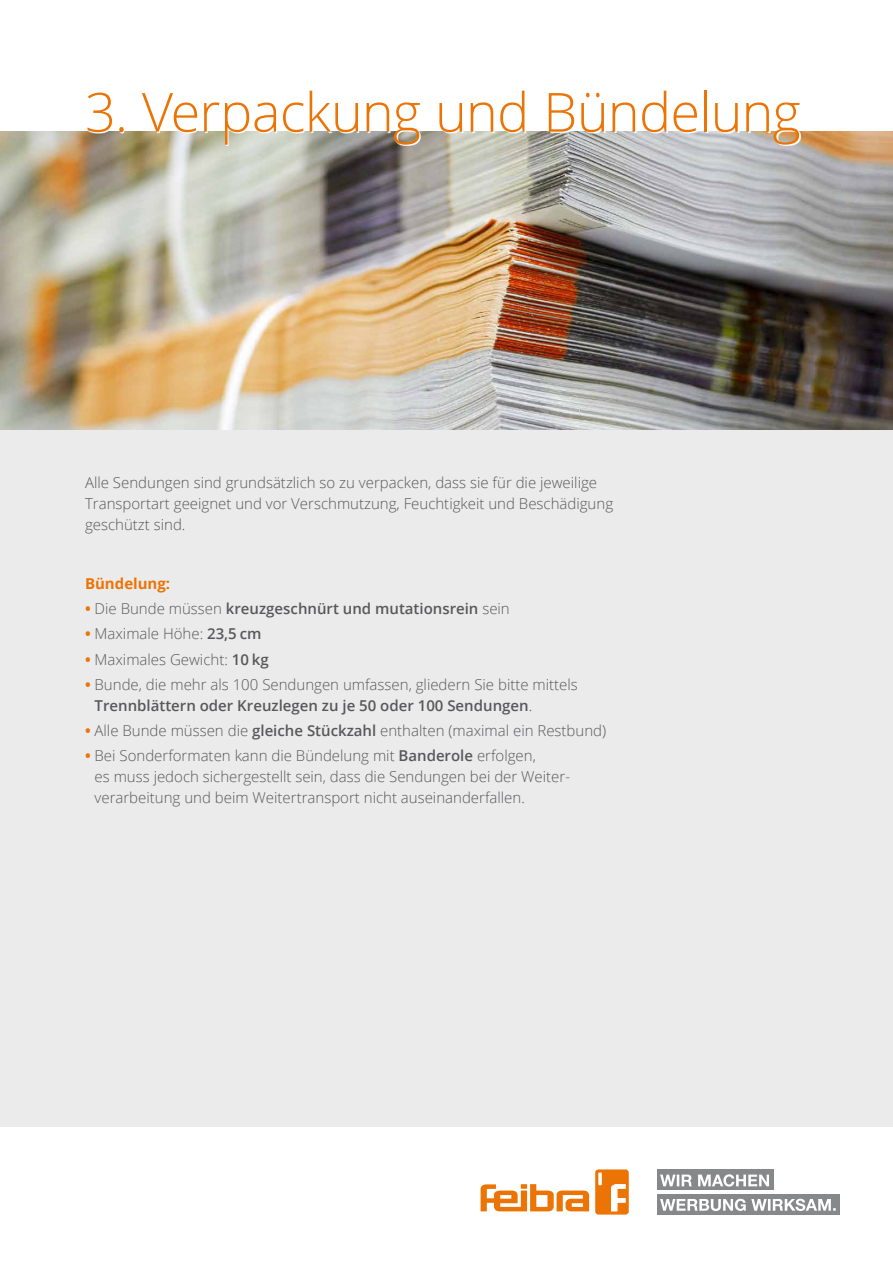
<style>
.page{position:relative;width:893px;height:1263px;background:#fff}
.page>*{position:absolute;margin:0;border:0;box-sizing:border-box;transform-origin:0 0}
.t1{font:300 54px "Open Sans";letter-spacing:-.015em;color:#ec7405}
.t2{font:300 15px/21px "Open Sans";color:#58585a}
.t3{font:600 15px "Open Sans";color:#58585a}
.t4{font:700 15px "Open Sans";color:#ec7405}
.s1{font-weight:700;color:#ec7405}
.s2{font-weight:300}
.s3{font-weight:600}
</style>
<div class="page">
<div style="left:657px;top:1169px;width:116px;height:21px;background:#87888a"></div>
<div style="left:657px;top:1194px;width:183px;height:21px;background:#87888a"></div>
<svg style="left:660px;top:1174px;width:109px;height:12px"></svg>
<svg style="left:660px;top:1199px;width:176px;height:12px"></svg>
<div style="left:595px;top:1169px;width:34px;height:45px;background:#ec7405;border-radius:3px"></div>
<svg style="left:481px;top:1184px;width:108px;height:27px"></svg>
<svg style="left:611px;top:1184px;width:15px;height:27px"></svg>
<svg style="left:598px;top:1172px;width:4px;height:13px"></svg>
<div style="left:0;top:132px;width:893px;height:995px;background:#ebebec"></div>
<img style="left:0;top:132px;width:893px;height:297px">
<svg style="left:89px;top:131px;width:712px;height:15px;background:#b9b7ac"></svg>
<h1 class="t1" style="left:85px;top:75px;width:717px">3. Verpackung und Bündelung</h1>
<p class="t2" style="left:85px;top:471px;width:530px">Alle Sendungen sind grundsätzlich so zu verpacken, dass sie für die jeweilige<br>Transportart geeignet und vor Verschmutzung, Feuchtigkeit und Beschädigung geschützt sind.</p>
<p class="t4" style="left:85px;top:573px;width:87px">Bündelung:</p>
<p class="t3" style="left:85px;top:598px;width:426px"><span class="s1">•</span> <span class="s2">Die Bunde müssen</span> kreuzgeschnürt und mutationsrein <span class="s2">sein</span></p>
<p class="t2" style="left:85px;top:623px;width:178px"><span class="s1">•</span> Maximale Höhe: <span class="s3">23,5 cm</span></p>
<p class="t2" style="left:85px;top:648px;width:185px"><span class="s1">•</span> Maximales Gewicht: <span class="s3">10 kg</span></p>
<p class="t2" style="left:95px;top:673px;width:485px;text-indent:-10px"><span class="s1">•</span> Bunde, die mehr als 100 Sendungen umfassen, gliedern Sie bitte mittels<br><span class="s3">Trennblättern oder Kreuzlegen zu je 50 oder 100 Sendungen</span>.</p>
<p class="t2" style="left:85px;top:720px;width:523px"><span class="s1">•</span> Alle Bunde müssen die <span class="s3">gleiche Stückzahl</span> enthalten (maximal ein Restbund)</p>
<p class="t2" style="left:95px;top:745px;width:477px;text-indent:-10px"><span class="s1">•</span> Bei Sonderformaten kann die Bündelung mit <span class="s3">Banderole</span> erfolgen,<br>es muss jedoch sichergestellt sein, dass die Sendungen bei der Weiter&shy;verarbeitung und beim Weitertransport nicht auseinanderfallen.</p>
</div>
